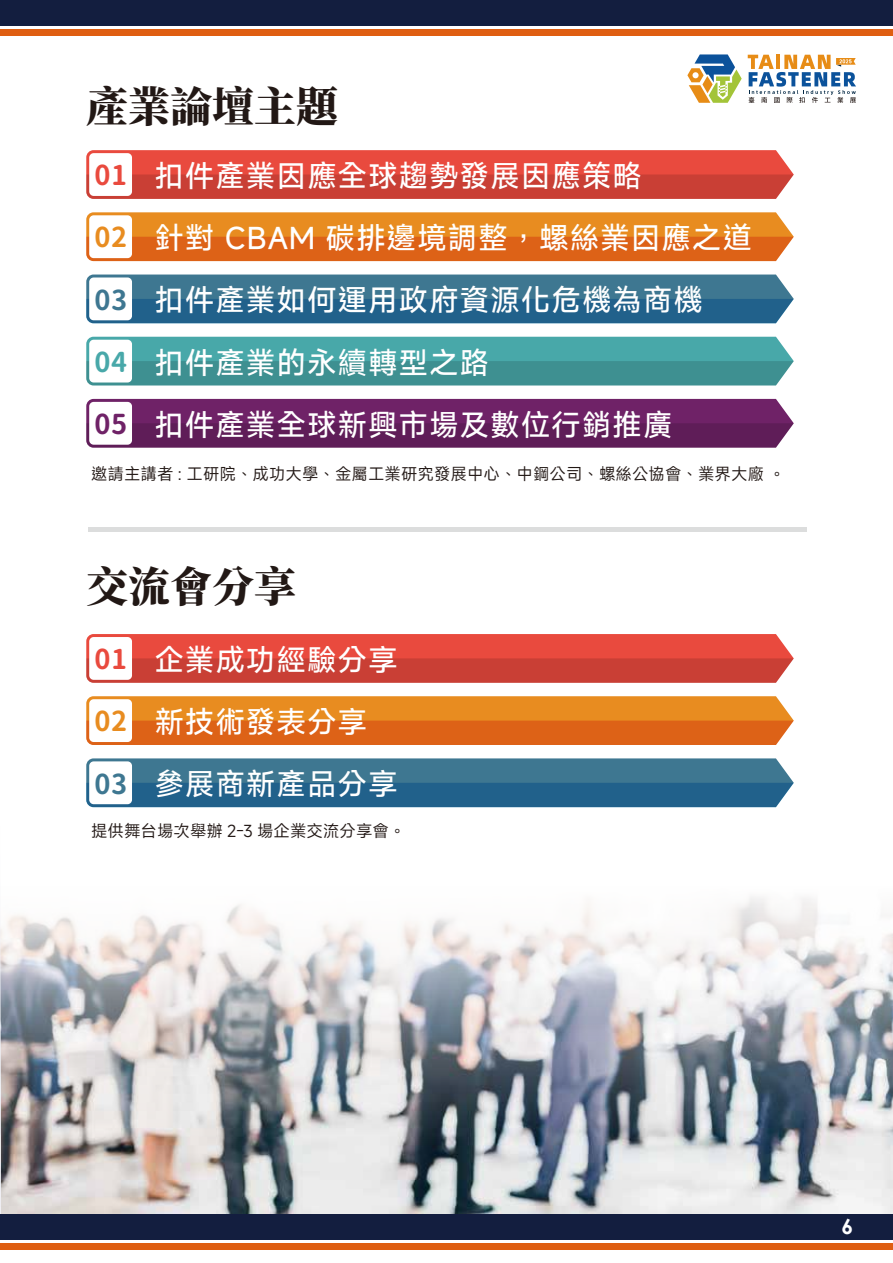
<style>
.page{position:relative;width:893px;height:1263px;background:#fff}
.page>*{position:absolute;margin:0;border:0;box-sizing:border-box;transform-origin:0 0}
.t1{font:900 42px "Noto Serif TC";color:#221815}
.t2{font:500 29.85px/62.2px "Mi Sans TC";letter-spacing:.025em;color:#fff}
.t3{font:700 21px "Century Gothic";color:#fff}
.t4{font:16.5px "Mi Sans TC";color:#221815}
.s1{font-family:"Gen Jyuu Gothic";font-weight:700;font-size:27.3px;color:#e94a3e}
.s2{font-family:"Gen Jyuu Gothic";font-weight:700;font-size:27.3px;color:#e88c20}
.s3{font-family:"Gen Jyuu Gothic";font-weight:700;font-size:27.3px;color:#3e7791}
.s4{font-family:"Gen Jyuu Gothic";font-weight:700;font-size:27.3px;color:#48a8a9}
.s5{font-family:"Gen Jyuu Gothic";font-weight:700;font-size:27.3px;color:#6f2267}
</style>
<div class="page">
<img style="left:1px;top:897px;width:892px;height:343px">
<img style="left:0;top:928px;width:1px;height:322px">
<div style="left:0;top:1214px;width:893px;height:25px;background:#131e3f"></div>
<div style="left:0;top:1243px;width:893px;height:6px;background:#df5e11"></div>
<div style="left:0;top:0;width:893px;height:25px;background:#131e3f"></div>
<div style="left:0;top:29px;width:893px;height:7px;background:#df5e11"></div>
<svg style="left:86px;top:150px;width:708px;height:49px;background:#d9473d"></svg>
<div style="left:89px;top:153px;width:43px;height:43px;background:#fff;border-radius:4px"></div>
<svg style="left:86px;top:212px;width:708px;height:49px;background:#e37920"></svg>
<div style="left:89px;top:215px;width:43px;height:43px;background:#fff;border-radius:4px"></div>
<svg style="left:86px;top:275px;width:708px;height:48px;background:#326e8f"></svg>
<div style="left:89px;top:277px;width:43px;height:43px;background:#fff;border-radius:4px"></div>
<svg style="left:86px;top:337px;width:708px;height:48px;background:#459d9e"></svg>
<div style="left:89px;top:340px;width:43px;height:42px;background:#fff;border-radius:4px"></div>
<svg style="left:86px;top:399px;width:708px;height:49px;background:#6a2462"></svg>
<div style="left:89px;top:402px;width:43px;height:43px;background:#fff;border-radius:4px"></div>
<svg style="left:86px;top:634px;width:708px;height:49px;background:#d9473d"></svg>
<div style="left:89px;top:637px;width:43px;height:43px;background:#fff;border-radius:4px"></div>
<svg style="left:86px;top:696px;width:708px;height:49px;background:#e3791f"></svg>
<div style="left:89px;top:699px;width:43px;height:43px;background:#fff;border-radius:4px"></div>
<svg style="left:86px;top:758px;width:708px;height:49px;background:#346f90"></svg>
<div style="left:89px;top:761px;width:43px;height:43px;background:#fff;border-radius:4px"></div>
<hr style="left:88px;top:528px;width:719px;height:4px;background:#dcdddd">
<svg style="left:687px;top:54px;width:55px;height:49px"></svg>
<svg style="left:748px;top:55px;width:108px;height:48px"></svg>
<h1 class="t1" style="left:86px;top:83px;width:253px">產業論壇主題</h1>
<p class="t2" style="left:94px;top:144px;width:659px"><span class="s1">01</span> 扣件產業因應全球趨勢發展因應策略<br><span class="s2">02</span> 針對 CBAM 碳排邊境調整，螺絲業因應之道<br><span class="s3">03</span> 扣件產業如何運用政府資源化危機為商機<br><span class="s4">04</span> 扣件產業的永續轉型之路<br><span class="s5">05</span> 扣件產業全球新興市場及數位行銷推廣</p>
<p class="t4" style="left:91px;top:462px;width:696px">邀請主講者 : 工研院、成功大學、金屬工業研究發展中心、中鋼公司、螺絲公協會、業界大廠 。</p>
<h1 class="t1" style="left:86px;top:562px;width:211px">交流會分享</h1>
<p class="t2" style="left:94px;top:628px;width:305px"><span class="s1">01</span> 企業成功經驗分享<br><span class="s2">02</span> 新技術發表分享<br><span class="s3">03</span> 參展商新產品分享</p>
<p class="t4" style="left:91px;top:819px;width:316px">提供舞台場次舉辦 2-3 場企業交流分享會。</p>
<p class="t3" style="left:841px;top:1210px;width:13px">6</p>
</div>
